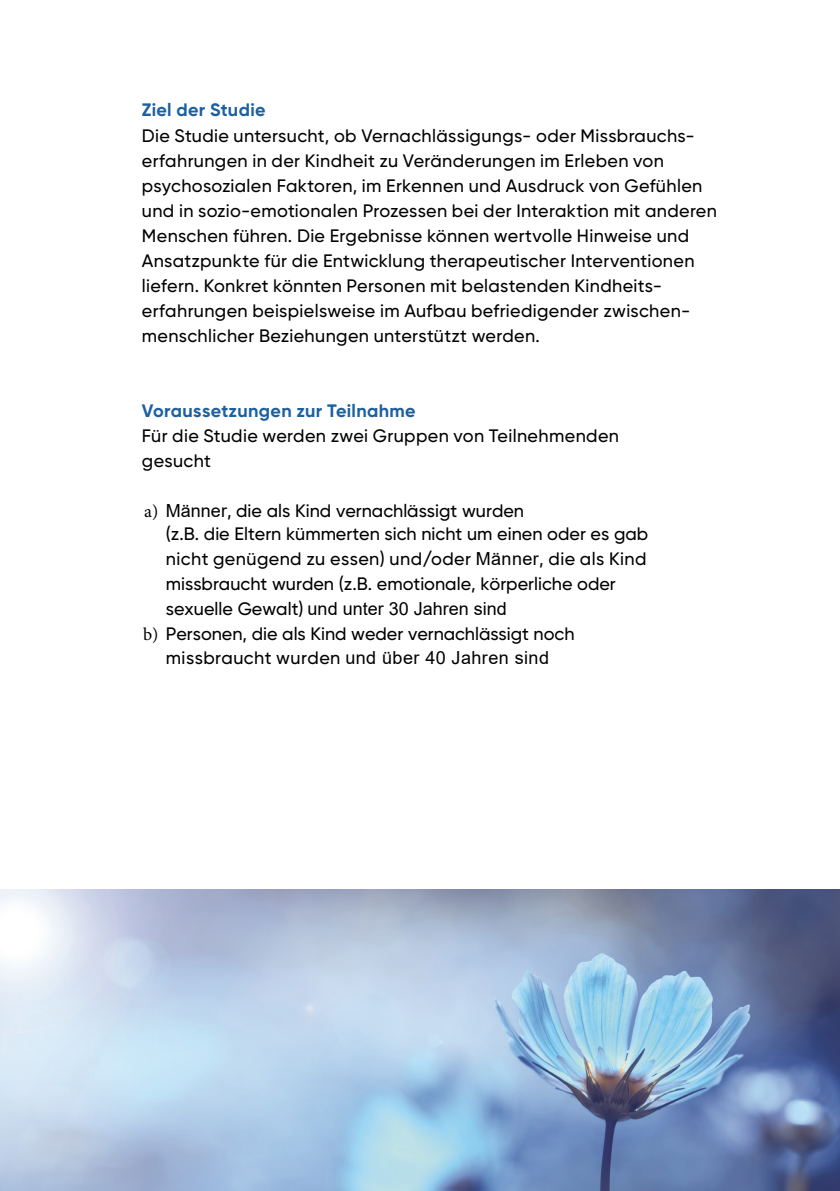
<style>
.page{position:relative;width:840px;height:1191px;background:#fff}
.page>*{position:absolute;margin:0;border:0;box-sizing:border-box;transform-origin:0 0}
.t1{font:500 18px/25px "USZ Gilroy";letter-spacing:.02em;color:#000}
.t2{font:500 18px/24.6px "USZ Gilroy";color:#000}
.t3{font:700 18px "USZ Gilroy";letter-spacing:.02em;color:#1b60a0}
.t4{font:18px "Arial";letter-spacing:.025em;color:#000}
.t5{font:18px "Arial";color:#000}
.s1{font-family:"Minion Pro";font-weight:400}
.s2{font-family:"Arial";font-weight:400}
.s3{font-family:"USZ Gilroy";font-weight:500}
</style>
<div class="page">
<img style="left:0;top:889px;width:839px;height:302px">
<p class="t3" style="left:142px;top:99px;width:125px">Ziel der Studie</p>
<p class="t1" style="left:142px;top:122px;width:576px">Die Studie untersucht, ob Vernachlässigungs- oder Missbrauchs&shy;erfahrungen in der Kindheit zu Veränderungen im Erleben von psychosozialen Faktoren, im Erkennen und Ausdruck von Gefühlen und in sozio-emotionalen Prozessen bei der Interaktion mit anderen Menschen führen. Die Ergebnisse können wertvolle Hinweise und Ansatzpunkte für die Entwicklung therapeutischer Interventionen liefern. Konkret könnten Personen mit belastenden Kindheits&shy;erfahrungen beispielsweise im Aufbau befriedigender zwischen&shy;menschlicher Beziehungen unterstützt werden.</p>
<p class="t3" style="left:142px;top:399px;width:275px">Voraussetzungen zur Teilnahme</p>
<p class="t1" style="left:142px;top:423px;width:478px">Für die Studie werden zwei Gruppen von Teilnehmenden gesucht</p>
<p class="t2" style="left:166px;top:498px;width:483px;text-indent:-22px"><span class="s1">a)</span> <span class="s2">Männer</span>, die als Kind vernachlässigt wurden<br>(z.B. die Eltern kümmerten sich nicht um einen oder es gab nicht genügend zu essen) und/oder <span class="s2">Männer</span>, die als Kind missbraucht wurden (z.B. emotionale, körperliche oder</p>
<p class="t5" style="left:166px;top:597px;width:342px"><span class="s3">sexuelle Gewalt)</span> und unter 30 Jahren sind</p>
<p class="t2" style="left:143px;top:622px;width:433px"><span class="s1">b)</span> Personen, die als Kind weder vernachlässigt noch</p>
<p class="t4" style="left:166px;top:645px;width:384px"><span class="s3">missbraucht wurden</span> und über 40 Jahren sind</p>
</div>
